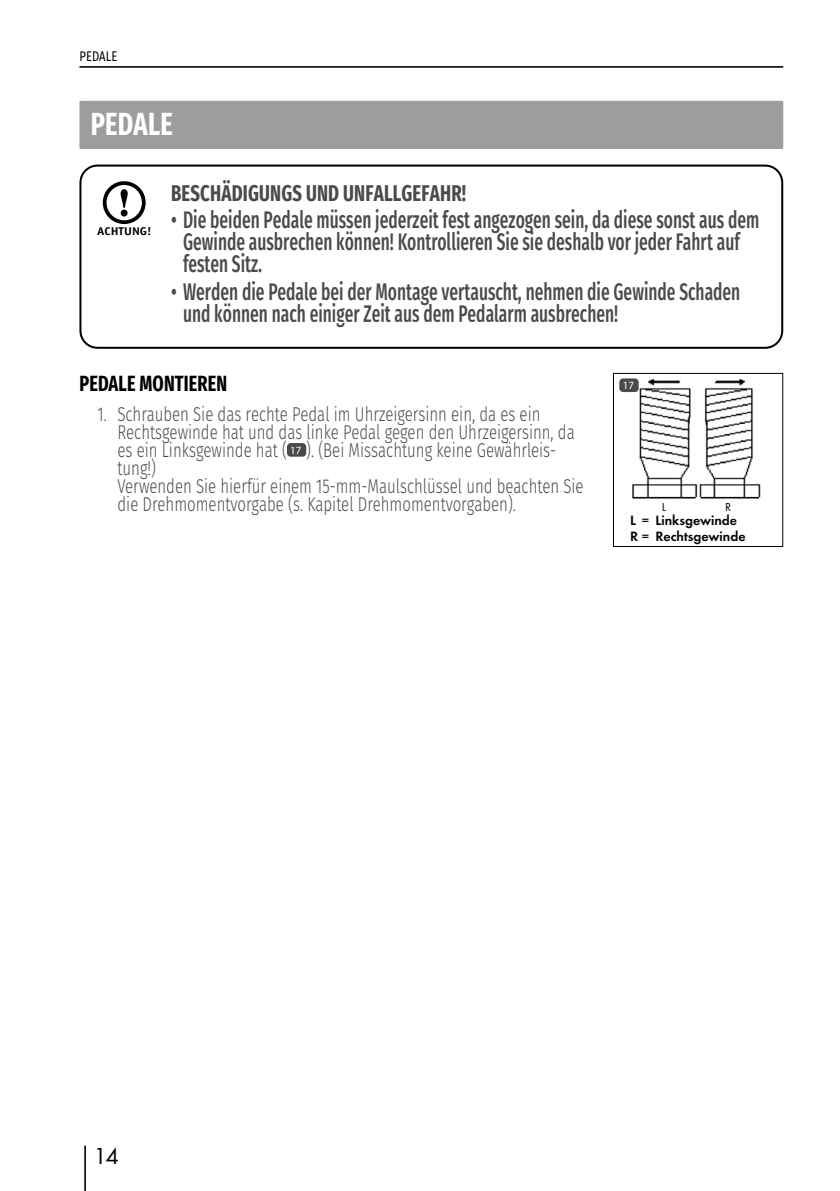
<style>
.page{position:relative;width:840px;height:1191px;background:#fff}
.page>*{position:absolute;margin:0;border:0;box-sizing:border-box;transform-origin:0 0}
.N_Überschrift__H1{font:700 32px "Fira Sans Condensed";letter-spacing:.01em;color:#fff;scale:.85 1}
.N_Warnhinweise_Text{font:500 24px/22px "Fira Sans Condensed";color:#4a4a49;scale:.75 1}
.t1{font:24px "Futura TOT Boo";color:#000}
.N_Warnhinweise_Übers{font:700 22.8px "Fira Sans Condensed";letter-spacing:.01em;color:#4a4a49;scale:.84 1}
.N_Überschrift__H3{font:700 22px "Fira Sans Condensed";letter-spacing:.01em;color:#000;scale:.85 1}
.N_Text_Aufzählung_3{font:300 20px/18px "Fira Sans";color:#4a4a49;scale:.75 1}
._07_Legende{font:14px/16px "Futura TOT Dem";color:#000}
.N_Kolumne_LI{font:14px "Fira Sans";letter-spacing:.01em;color:#000;scale:.8 1}
.t2{font:12px "Futura TOT Boo";color:#000}
.t3{font:700 11.2px "Officina Sans Std";color:#000;scale:1.11 1}
.Bezifferung_Box_Teil{font:11px "Myriad Pro";color:#fff}
</style>
<div class="page">
<hr style="left:84px;top:1145px;width:2px;height:46px;background:#000">
<hr style="left:79px;top:66px;width:703px;height:2px;background:#000">
<div style="left:79px;top:101px;width:703px;height:48px;background:#9d9d9c"></div>
<div style="left:288px;top:444px;width:17px;height:12px;background:#4a4a49;border-radius:3px"></div>
<div style="left:287px;top:443px;width:19px;height:14px;border:2px solid #4a4a49;border-radius:3px"></div>
<div style="left:79px;top:165px;width:703px;height:184px;border:2px solid #000;border-radius:17px"></div>
<div style="left:103px;top:181px;width:42px;height:43px;border:4px solid #000;border-radius:50%"></div>
<svg style="left:120px;top:189px;width:8px;height:27px"></svg>
<div style="left:612px;top:373px;width:170px;height:174px;border:1px solid #000"></div>
<img style="left:627px;top:380px;width:134px;height:119px">
<div style="left:620px;top:379px;width:17px;height:12px;background:#4a4a49;border-radius:3px"></div>
<div style="left:619px;top:378px;width:19px;height:14px;border:2px solid #4a4a49;border-radius:3px"></div>
<p class="N_Kolumne_LI" style="left:79px;top:46px;width:49px">PEDALE</p>
<p class="N_Überschrift__H1" style="left:91px;top:94px;width:98px">PEDALE</p>
<p class="t3" style="left:97px;top:225px;width:50px">ACHTUNG!</p>
<p class="N_Warnhinweise_Übers" style="left:171px;top:172px;width:352px">BESCHÄDIGUNGS UND UNFALLGEFAHR!</p>
<p class="N_Warnhinweise_Text" style="left:183px;top:206px;width:769px;text-indent:-12px">• Die beiden Pedale müssen jederzeit fest angezogen sein, da diese sonst aus dem<br>Gewinde ausbrechen können! Kontrollieren Sie sie deshalb vor jeder Fahrt auf festen Sitz.</p>
<p class="N_Warnhinweise_Text" style="left:183px;top:278px;width:744px;text-indent:-12px">• Werden die Pedale bei der Montage vertauscht, nehmen die Gewinde Schaden und können nach einiger Zeit aus dem Pedalarm ausbrechen!</p>
<p class="N_Überschrift__H3" style="left:79px;top:363px;width:175px">PEDALE MONTIEREN</p>
<p class="N_Text_Aufzählung_3" style="left:117px;top:404px;width:610px;text-indent:-20px">1. Schrauben Sie das rechte Pedal im Uhrzeigersinn ein, da es ein<br>Rechtsgewinde hat und das linke Pedal gegen den Uhrzeigersinn, da es ein Linksgewinde hat (</p>
<p class="Bezifferung_Box_Teil" style="left:290px;top:443px;width:13px">17</p>
<p class="N_Text_Aufzählung_3" style="left:306px;top:440px;width:335px">). (Bei Missachtung keine Gewährleis-</p>
<p class="N_Text_Aufzählung_3" style="left:117px;top:458px;width:622px">tung!)<br>Verwenden Sie hierfür einem 15-mm-Maulschlüssel und beachten Sie die Drehmomentvorgabe (s. Kapitel Drehmomentvorgaben).</p>
<p class="Bezifferung_Box_Teil" style="left:622px;top:379px;width:13px">17</p>
<p class="t2" style="left:661px;top:499px;width:6px">L</p>
<p class="t2" style="left:724px;top:499px;width:8px">R</p>
<p class="_07_Legende" style="left:629px;top:512px;width:117px">L = Linksgewinde<br>R = Rechtsgewinde</p>
<p class="t1" style="left:94px;top:1141px;width:27px">14</p>
</div>
